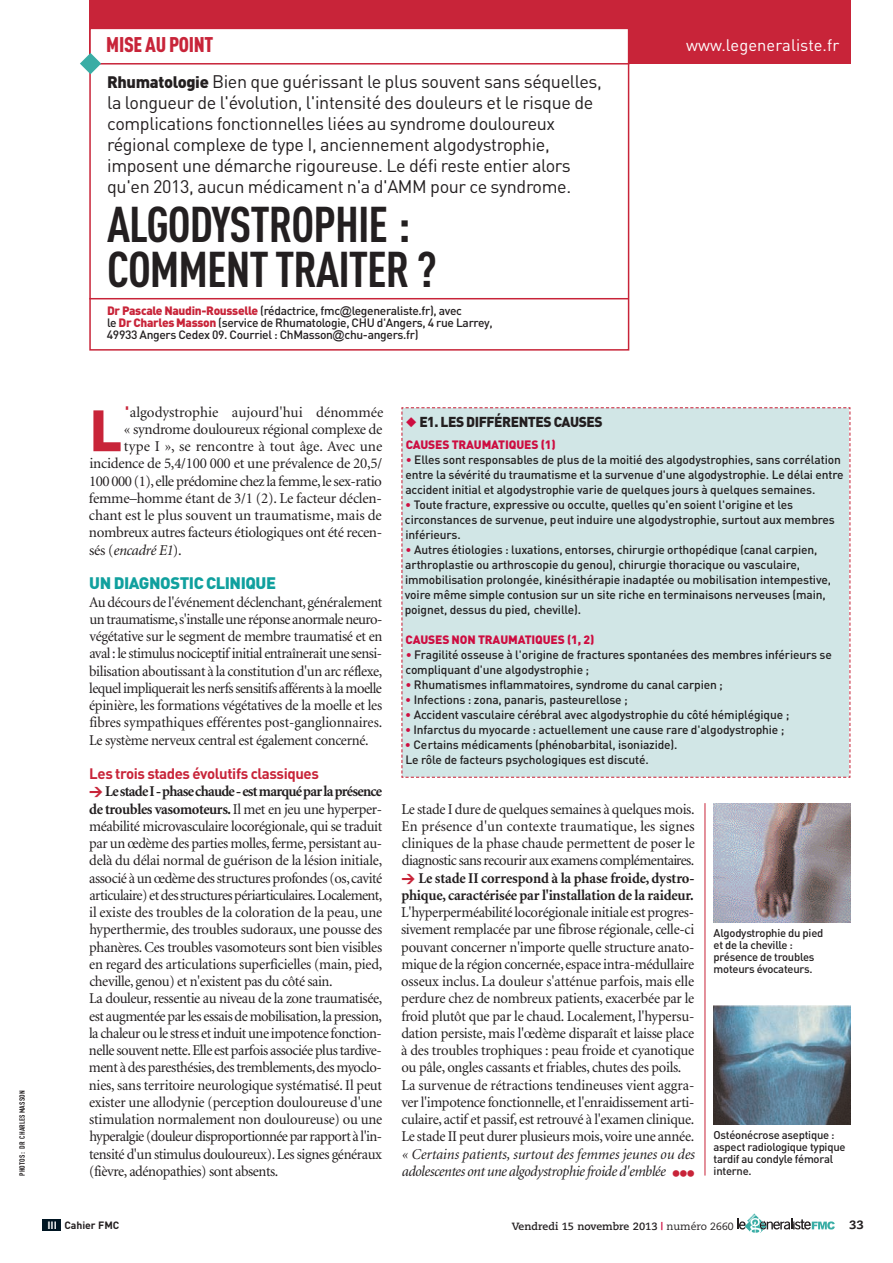
<style>
.page{position:relative;width:893px;height:1263px;background:#fff}
.page>*{position:absolute;margin:0;border:0;box-sizing:border-box;transform-origin:0 0}
.t1{font:900 57.3px "DIN";color:#c82439}
.t2{font:700 49.5px/45px "DIN Cond";letter-spacing:-.02em;color:#231f20}
.t3{font:900 21px "DIN Cond";letter-spacing:-.015em;color:#c82439}
.t4{font:21px "Helvetica";color:#c82439}
.t5{font:18px/21px "DIN";letter-spacing:-.02em;color:#231f20}
.t6{font:16.5px "DIN";letter-spacing:.005em;color:#fff}
.t7{font:900 16.5px "DIN";letter-spacing:-.03em;color:#10a09e}
.t8{font:15px/17.2px "Minion";letter-spacing:-.02em;color:#231f20;text-align:justify}
.t9{font:italic 15px/17.2px "Minion";letter-spacing:-.02em;color:#231f20}
.t10{font:15px "Minion";color:#231f20}
.t11{font:700 15px "DIN";letter-spacing:-.025em;color:#c82439}
.t12{font:900 14.25px "DIN";letter-spacing:-.035em;color:#231f20}
.t13{font:500 12px/15px "DIN";letter-spacing:-.01em;color:#231f20}
.t14{font:900 12px "DIN";letter-spacing:-.01em;color:#cd0d40}
.t15{font:800 12px "Caecilia";color:#231f20}
.t16{font:500 11.25px/12px "DIN";letter-spacing:-.02em;color:#231f20}
.t17{font:700 10.5px "Caecilia";color:#231f20}
.t18{font:700 10.5px "DIN";letter-spacing:-.005em;color:#231f20}
.t19{font:700 7.5px "DIN Cond";letter-spacing:.015em;color:#231f20}
.s1{font-weight:900;font-size:16.5px}
.s2{font-weight:900;color:#c82439}
.s3{font-family:"Arial";font-weight:400}
.s4{font-family:"DIN";font-weight:900;color:#c82439}
.s5{font-style:normal}
.s6{font-family:"DIN";font-weight:900;font-size:13.5px;color:#c82439}
.s7{font-weight:700}
.s8{color:#cd0d40}
.s9{color:#fff}
.s10{font-weight:800;color:#cd0d40}
.s11{font-weight:400}
</style>
<div class="page">
<div style="left:89px;top:0;width:761px;height:64px;background:#c82439"></div>
<div style="left:91px;top:29px;width:537px;height:320px;background:#fff"></div>
<div style="left:89px;top:28px;width:540px;height:323px;border:2px solid #c82439"></div>
<hr style="left:705px;top:803px;width:1px;height:372px;background:#c82439">
<hr style="left:99px;top:63px;width:530px;height:2px;background:#c82439">
<svg style="left:80px;top:53px;width:21px;height:21px"></svg>
<div style="left:43px;top:1219px;width:18px;height:12px;background:#001522"></div>
<svg style="left:738px;top:1213px;width:97px;height:20px"></svg>
<hr style="left:89px;top:298px;width:539px;height:1px;background:#c82439">
<div style="left:401px;top:407px;width:450px;height:371px;background:#d1e6e6"></div>
<img style="left:713px;top:803px;width:137px;height:119px">
<img style="left:713px;top:1006px;width:137px;height:119px">
<h3 class="t3" style="left:106px;top:37px;width:109px">MISE AU POINT</h3>
<p class="t6" style="left:686px;top:36px;width:155px">www.legeneraliste.fr</p>
<p class="t5" style="left:107px;top:71px;width:496px"><span class="s1">Rhumatologie</span> Bien que guérissant le plus souvent sans séquelles, la longueur de l'évolution, l'intensité des douleurs et le risque de complications fonctionnelles liées au syndrome douloureux régional complexe de type I, anciennement algodystrophie, imposent une démarche rigoureuse. Le défi reste entier alors qu'en 2013, aucun médicament n'a d'AMM pour ce syndrome.</p>
<h2 class="t2" style="left:107px;top:207px;width:331px">ALGODYSTROPHIE :<br>COMMENT TRAITER ?</h2>
<p class="t13" style="left:107px;top:305px;width:387px;line-height:12px"><span class="s2">Dr Pascale Naudin-Rousselle</span> (rédactrice, fmc<span class="s3">@</span>legeneraliste.fr), avec<br>le <span class="s2">Dr Charles Masson</span> (service de Rhumatologie, CHU d'Angers, 4 rue Larrey,<br>49933 Angers Cedex 09. Courriel : ChMasson<span class="s3">@</span>chu-angers.fr)</p>
<p class="t19" style="left:19px;top:1176px;width:87px;rotate:-90deg">PHOTOS : DR CHARLES MASSON</p>
<h1 class="t1" style="left:89px;top:398px;width:35px">L</h1>
<p class="t10" style="left:125px;top:406px;width:260px"><span class="s4">'</span>algodystrophie aujourd'hui dénommée</p>
<p class="t8" style="left:124px;top:422px;width:260px">« syndrome douloureux régional complexe de</p>
<p class="t10" style="left:124px;top:441px;width:260px">type I », se rencontre à tout âge. Avec une</p>
<p class="t8" style="left:89px;top:456px;width:294px">incidence de 5,4/100 000 et une prévalence de 20,5/</p>
<p class="t8" style="left:89px;top:473px;width:294px">100 000 (1), elle prédomine chez la femme, le sex-ratio</p>
<p class="t8" style="left:89px;top:491px;width:294px">femme–homme étant de 3/1 (2). Le facteur déclen-</p>
<p class="t8" style="left:89px;top:508px;width:294px">chant est le plus souvent un traumatisme, mais de</p>
<p class="t8" style="left:89px;top:525px;width:295px">nombreux autres facteurs étiologiques ont été recen-</p>
<p class="t9" style="left:89px;top:542px;width:94px"><span class="s5">sés (</span>encadré E1<span class="s5">).</span></p>
<p class="t7" style="left:89px;top:574px;width:188px">UN DIAGNOSTIC CLINIQUE</p>
<p class="t8" style="left:89px;top:594px;width:295px">Au décours de l'événement déclenchant, généralement un traumatisme, s'installe une réponse anormale neuro&shy;végétative sur le segment de membre traumatisé et en aval : le stimulus nociceptif initial entraînerait une sensi&shy;bilisation aboutissant à la constitution d'un arc réflexe, lequel impliquerait les nerfs sensitifs afférents à la moelle épinière, les formations végétatives de la moelle et les fibres sympathiques efférentes post-ganglionnaires.<br>Le système nerveux central est également concerné.</p>
<p class="t11" style="left:89px;top:765px;width:231px">Les trois stades évolutifs classiques</p>
<p class="t8" style="left:89px;top:784px;width:295px;text-align:left"><span class="s6">&gt;</span> <span class="s7">Le stade I - phase chaude - est marqué par la présence de troubles vasomoteurs.</span> Il met en jeu une hyperper&shy;méabilité microvasculaire locorégionale, qui se traduit par un œdème des parties molles, ferme, persistant au&shy;delà du délai normal de guérison de la lésion initiale, associé à un œdème des structures profondes (os, cavité articulaire) et des structures périarticulaires. Localement, il existe des troubles de la coloration de la peau, une hyperthermie, des troubles sudoraux, une pousse des phanères. Ces troubles vasomoteurs sont bien visibles en regard des articulations superficielles (main, pied, cheville, genou) et n'existent pas du côté sain.<br>La douleur, ressentie au niveau de la zone traumatisée, est augmentée par les essais de mobilisation, la pression, la chaleur ou le stress et induit une impotence fonction&shy;nelle souvent nette. Elle est parfois associée plus tardive&shy;ment à des paresthésies, des tremblements, des myoclo&shy;nies, sans territoire neurologique systématisé. Il peut exister une allodynie (perception douloureuse d'une stimulation normalement non douloureuse) ou une hyperalgie (douleur disproportionnée par rapport à l'in&shy;tensité d'un stimulus douloureux). Les signes généraux (fièvre, adénopathies) sont absents.</p>
<p class="t12" style="left:406px;top:414px;width:198px"><span class="s8">◆</span> E1. LES DIFFÉRENTES CAUSES</p>
<p class="t14" style="left:406px;top:438px;width:152px">CAUSES TRAUMATIQUES (1)</p>
<p class="t13" style="left:405px;top:453px;width:440px"><span class="s8">•</span> Elles sont responsables de plus de la moitié des algodystrophies, sans corrélation entre la sévérité du traumatisme et la survenue d'une algodystrophie. Le délai entre accident initial et algodystrophie varie de quelques jours à quelques semaines.</p>
<p class="t13" style="left:405px;top:498px;width:431px"><span class="s8">•</span> Toute fracture, expressive ou occulte, quelles qu'en soient l'origine et les circonstances de survenue, peut induire une algodystrophie, surtout aux membres inférieurs.</p>
<p class="t13" style="left:405px;top:543px;width:428px"><span class="s8">•</span> Autres étiologies : luxations, entorses, chirurgie orthopédique (canal carpien, arthroplastie ou arthroscopie du genou), chirurgie thoracique ou vasculaire, immobilisation prolongée, kinésithérapie inadaptée ou mobilisation intempestive, voire même simple contusion sur un site riche en terminaisons nerveuses (main, poignet, dessus du pied, cheville).</p>
<p class="t14" style="left:406px;top:633px;width:190px">CAUSES NON TRAUMATIQUES (1, 2)</p>
<p class="t13" style="left:405px;top:648px;width:428px"><span class="s8">•</span> Fragilité osseuse à l'origine de fractures spontanées des membres inférieurs se compliquant d'une algodystrophie ;</p>
<p class="t13" style="left:405px;top:678px;width:319px"><span class="s8">•</span> Rhumatismes inflammatoires, syndrome du canal carpien ;</p>
<p class="t13" style="left:405px;top:693px;width:224px"><span class="s8">•</span> Infections : zona, panaris, pasteurellose ;</p>
<p class="t13" style="left:405px;top:708px;width:386px"><span class="s8">•</span> Accident vasculaire cérébral avec algodystrophie du côté hémiplégique ;</p>
<p class="t13" style="left:405px;top:723px;width:381px"><span class="s8">•</span> Infarctus du myocarde : actuellement une cause rare d'algodystrophie ;</p>
<p class="t13" style="left:405px;top:738px;width:274px"><span class="s8">•</span> Certains médicaments (phénobarbital, isoniazide).<br>Le rôle de facteurs psychologiques est discuté.</p>
<p class="t8" style="left:401px;top:801px;width:295px">Le stade I dure de quelques semaines à quelques mois.<br>En présence d'un contexte traumatique, les signes cliniques de la phase chaude permettent de poser le diagnostic sans recourir aux examens complémentaires. <span class="s6">&gt;</span> <span class="s7">Le stade II correspond à la phase froide, dystro&shy;phique, caractérisée par l'installation de la raideur.</span></p>
<p class="t8" style="left:401px;top:905px;width:295px;text-align:left">L'hyperperméabilité locorégionale initiale est progres&shy;sivement remplacée par une fibrose régionale, celle-ci pouvant concerner n'importe quelle structure anato&shy;mique de la région concernée, espace intra-médullaire osseux inclus. La douleur s'atténue parfois, mais elle perdure chez de nombreux patients, exacerbée par le froid plutôt que par le chaud. Localement, l'hypersu&shy;dation persiste, mais l'œdème disparaît et laisse place à des troubles trophiques : peau froide et cyanotique ou pâle, ongles cassants et friables, chutes des poils.<br>La survenue de rétractions tendineuses vient aggra&shy;ver l'impotence fonctionnelle, et l'enraidissement arti&shy;culaire, actif et passif, est retrouvé à l'examen clinique.<br>Le stade II peut durer plusieurs mois, voire une année.</p>
<p class="t9" style="left:401px;top:1146px;width:295px">« Certains patients, surtout des femmes jeunes ou des adolescentes ont une algodystrophie froide d'emblée</p>
<h3 class="t4" style="left:672px;top:1166px;width:24px">•••</h3>
<p class="t16" style="left:713px;top:927px;width:111px">Algodystrophie du pied et de la cheville : présence de troubles moteurs évocateurs.</p>
<p class="t16" style="left:713px;top:1129px;width:134px">Ostéonécrose aseptique : aspect radiologique typique tardif au condyle fémoral</p>
<p class="t16" style="left:714px;top:1165px;width:40px">interne.</p>
<p class="t18" style="left:47px;top:1219px;width:73px"><span class="s9">III</span> Cahier FMC</p>
<p class="t17" style="left:512px;top:1222px;width:223px">Vendredi 15 novembre 2013 <span class="s10">|</span> <span class="s11">numéro 2660</span></p>
<p class="t15" style="left:849px;top:1219px;width:16px">33</p>
</div>
